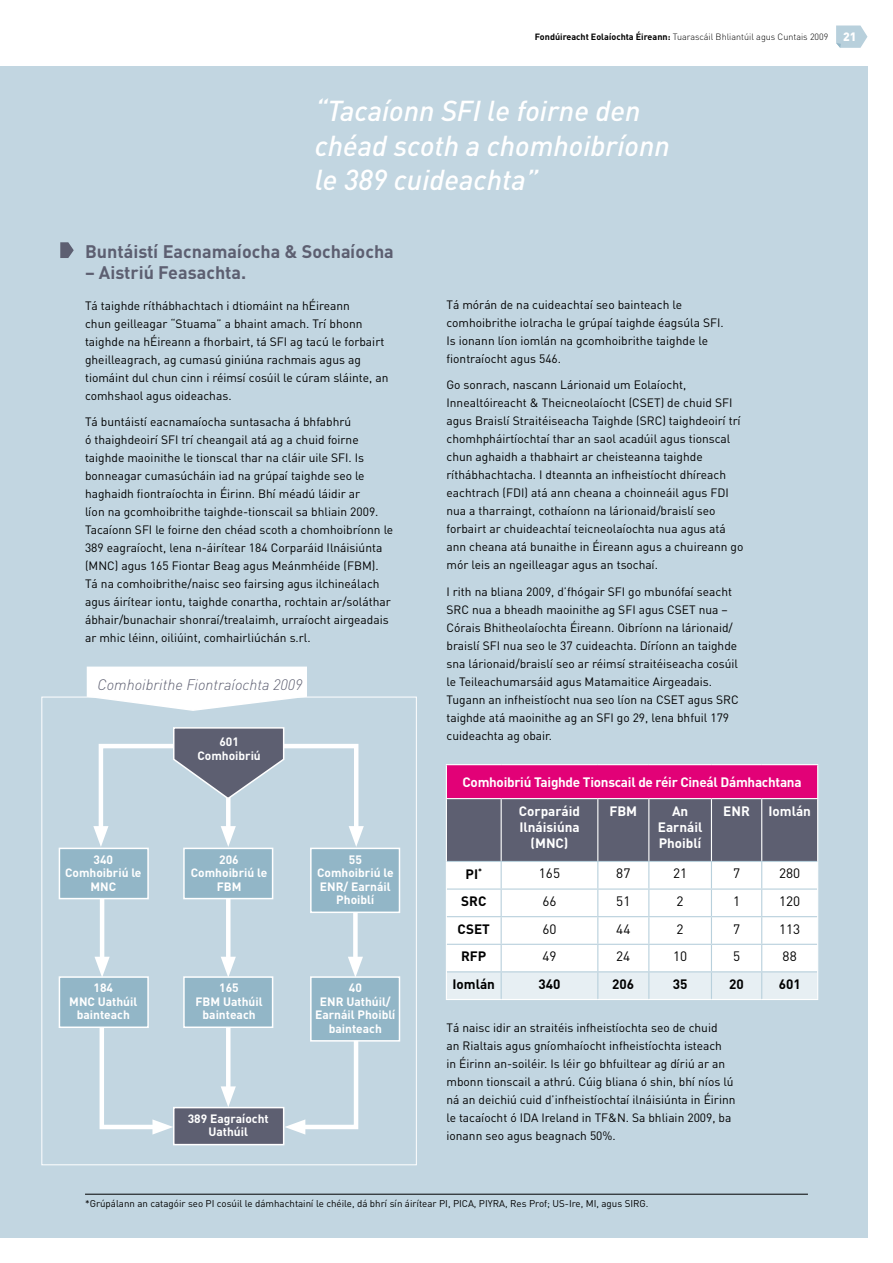
<style>
.page{position:relative;width:893px;height:1263px;background:#fff}
.page>*{position:absolute;margin:0;border:0;box-sizing:border-box;transform-origin:0 0}
.t1{font:italic 500 28.5px/34.5px "DIN";color:#fff}
.t2{font:700 18px "DIN";color:#5d5f71}
.t3{font:italic 300 15px "DIN";color:#5d5f71}
.t4{font:700 13.5px/28.7px "DIN";letter-spacing:-.02em;color:#fff}
.t5{font:13.5px "DIN";color:#000}
.t6{font:700 13.5px "DIN";color:#000}
.t7{font:700 13.5px/16.2px "DIN";color:#fff;text-align:center}
.t8{font:12px/18px "DIN";color:#000}
.t9{font:700 12px/13.5px "DIN";color:#fff;text-align:center}
.t10{font:9.75px "DIN";color:#000}
.t11{font:300 9px "DIN";color:#000}
.s1{font-weight:700}
.s2{font-weight:900;font-size:12px;color:#fff}
</style>
<div class="page">
<svg style="left:836px;top:26px;width:31px;height:22px"></svg>
<div style="left:0;top:66px;width:867px;height:1171px;background:#c2d6e1"></div>
<svg style="left:60px;top:242px;width:14px;height:16px"></svg>
<hr style="left:85px;top:1194px;width:723px;height:1px;background:#000">
<div style="left:446px;top:765px;width:372px;height:34px;background:#e20177"></div>
<hr style="left:446px;top:764px;width:55px;height:1px;background:#fff">
<hr style="left:446px;top:765px;width:1px;height:33px;background:#fff">
<hr style="left:501px;top:764px;width:97px;height:1px;background:#fff">
<hr style="left:598px;top:764px;width:51px;height:1px;background:#fff">
<hr style="left:649px;top:764px;width:62px;height:1px;background:#fff">
<hr style="left:711px;top:764px;width:51px;height:1px;background:#fff">
<hr style="left:762px;top:764px;width:56px;height:1px;background:#fff">
<hr style="left:817px;top:765px;width:1px;height:33px;background:#fff">
<hr style="left:446px;top:798px;width:55px;height:1px;background:#fff">
<hr style="left:501px;top:798px;width:97px;height:1px;background:#fff">
<hr style="left:598px;top:798px;width:51px;height:1px;background:#fff">
<hr style="left:649px;top:798px;width:62px;height:1px;background:#fff">
<hr style="left:711px;top:798px;width:51px;height:1px;background:#fff">
<hr style="left:762px;top:798px;width:56px;height:1px;background:#fff">
<svg style="left:446px;top:799px;width:372px;height:200px;background:#c8cbd1"></svg>
<hr style="left:446px;top:999px;width:55px;height:1px;background:#fff">
<hr style="left:501px;top:999px;width:97px;height:1px;background:#fff">
<hr style="left:598px;top:999px;width:51px;height:1px;background:#fff">
<hr style="left:649px;top:999px;width:62px;height:1px;background:#fff">
<hr style="left:711px;top:999px;width:51px;height:1px;background:#fff">
<hr style="left:762px;top:999px;width:56px;height:1px;background:#fff">
<div style="left:173px;top:1107px;width:111px;height:38px;background:#5d5f71;border:2px solid #fff"></div>
<div style="left:226px;top:874px;width:5px;height:91px;background:#fff"></div>
<svg style="left:221px;top:957px;width:15px;height:19px"></svg>
<div style="left:353px;top:865px;width:5px;height:100px;background:#fff"></div>
<svg style="left:348px;top:957px;width:15px;height:19px"></svg>
<hr style="left:100px;top:892px;width:4px;height:73px;background:#fff">
<svg style="left:95px;top:957px;width:15px;height:19px"></svg>
<div style="left:226px;top:1026px;width:5px;height:69px;background:#fff"></div>
<svg style="left:221px;top:1086px;width:15px;height:21px"></svg>
<div style="left:183px;top:976px;width:90px;height:52px;background:#92b6c7;border:2px solid #fff"></div>
<svg style="left:99px;top:1028px;width:74px;height:106px"></svg>
<svg style="left:285px;top:1041px;width:76px;height:93px"></svg>
<svg style="left:93px;top:727px;width:271px;height:120px"></svg>
<div style="left:183px;top:848px;width:90px;height:51px;background:#92b6c7;border:2px solid #fff"></div>
<div style="left:310px;top:848px;width:90px;height:65px;background:#92b6c7;border:2px solid #fff"></div>
<div style="left:59px;top:848px;width:90px;height:51px;background:#92b6c7;border:2px solid #fff"></div>
<div style="left:310px;top:976px;width:90px;height:65px;background:#92b6c7;border:2px solid #fff"></div>
<div style="left:59px;top:976px;width:90px;height:52px;background:#92b6c7;border:2px solid #fff"></div>
<svg style="left:86px;top:666px;width:222px;height:45px"></svg>
<p class="t11" style="left:535px;top:31px;width:323px"><span class="s1">Fondúireacht Eolaíochta Éireann:</span> Tuarascáil Bhliantúil agus Cuntais 2009 <span class="s2">21</span></p>
<h1 class="t1" style="left:315px;top:93px;width:357px">“Tacaíonn SFI le foirne den chéad scoth a chomhoibríonn le 389 cuideachta”</h1>
<h2 class="t2" style="left:85px;top:240px;width:310px">Buntáistí Eacnamaíocha &amp; Sochaíocha</h2>
<h2 class="t2" style="left:85px;top:261px;width:163px">– Aistriú Feasachta.</h2>
<p class="t8" style="left:85px;top:296px;width:305px">Tá taighde ríthábhachtach i dtiomáint na hÉireann<br>chun geilleagar “Stuama” a bhaint amach. Trí bhonn taighde na hÉireann a fhorbairt, tá SFI ag tacú le forbairt gheilleagrach, ag cumasú giniúna rachmais agus ag tiomáint dul chun cinn i réimsí cosúil le cúram sláinte, an comhshaol agus oideachas.</p>
<p class="t8" style="left:85px;top:413px;width:310px">Tá buntáistí eacnamaíocha suntasacha á bhfabhrú<br>ó thaighdeoirí SFI trí cheangail atá ag a chuid foirne taighde maoinithe le tionscal thar na cláir uile SFI. Is bonneagar cumasúcháin iad na grúpaí taighde seo le haghaidh fiontraíochta in Éirinn. Bhí méadú láidir ar<br>líon na gcomhoibrithe taighde-tionscail sa bhliain 2009.<br>Tacaíonn SFI le foirne den chéad scoth a chomhoibríonn le 389 eagraíocht, lena n-áirítear 184 Corparáid Ilnáisiúnta (MNC) agus 165 Fiontar Beag agus Meánmhéide (FBM).<br>Tá na comhoibrithe/naisc seo fairsing agus ilchineálach agus áirítear iontu, taighde conartha, rochtain ar/soláthar ábhair/bunachair shonraí/trealaimh, urraíocht airgeadais ar mhic léinn, oiliúint, comhairliúchán s.rl.</p>
<p class="t3" style="left:98px;top:675px;width:206px">Comhoibrithe Fiontraíochta 2009</p>
<p class="t9" style="left:65px;top:852px;width:78px">340<br>Comhoibriú le<br>MNC</p>
<p class="t9" style="left:69px;top:980px;width:70px">184<br>MNC Uathúil bainteach</p>
<p class="t9" style="left:197px;top:735px;width:65px">601<br>Comhoibriú</p>
<p class="t9" style="left:191px;top:852px;width:78px">206<br>Comhoibriú le<br>FBM</p>
<p class="t9" style="left:317px;top:852px;width:78px">55<br>Comhoibriú le<br>ENR/ Earnáil<br>Phoiblí</p>
<p class="t9" style="left:196px;top:980px;width:69px">165<br>FBM Uathúil bainteach</p>
<p class="t9" style="left:188px;top:1111px;width:83px">389 Eagraíocht<br>Uathúil</p>
<p class="t9" style="left:315px;top:980px;width:82px">40<br>ENR Uathúil/<br>Earnáil Phoiblí bainteach</p>
<p class="t8" style="left:446px;top:295px;width:279px">Tá mórán de na cuideachtaí seo bainteach le comhoibrithe iolracha le grúpaí taighde éagsúla SFI.<br>Is ionann líon iomlán na gcomhoibrithe taighde le fiontraíocht agus 546.</p>
<p class="t8" style="left:446px;top:376px;width:298px">Go sonrach, nascann Lárionaid um Eolaíocht, Innealtóireacht &amp; Theicneolaíocht (CSET) de chuid SFI agus Braislí Straitéiseacha Taighde (SRC) taighdeoirí trí chomhpháirtíochtaí thar an saol acadúil agus tionscal chun aghaidh a thabhairt ar cheisteanna taighde ríthábhachtacha. I dteannta an infheistíocht dhíreach eachtrach (FDI) atá ann cheana a choinneáil agus FDI nua a tharraingt, cothaíonn na lárionaid/braislí seo forbairt ar chuideachtaí teicneolaíochta nua agus atá ann cheana atá bunaithe in Éireann agus a chuireann go mór leis an ngeilleagar agus an tsochaí.</p>
<p class="t8" style="left:446px;top:582px;width:294px">I rith na bliana 2009, d’fhógair SFI go mbunófaí seacht SRC nua a bheadh maoinithe ag SFI agus CSET nua – Córais Bhitheolaíochta Éireann. Oibríonn na lárionaid/ braislí SFI nua seo le 37 cuideachta. Díríonn an taighde sna lárionaid/braislí seo ar réimsí straitéiseacha cosúil le Teileachumarsáid agus Matamaitice Airgeadais.<br>Tugann an infheistíocht nua seo líon na CSET agus SRC taighde atá maoinithe ag an SFI go 29, lena bhfuil 179 cuideachta ag obair.</p>
<p class="t4" style="left:519px;top:767px;width:284px;text-indent:-56px">Comhoibriú Taighde Tionscail de réir Cineál Dámhachtana<br>Corparáid</p>
<p class="t7" style="left:519px;top:818px;width:62px">Ilnáisiúna (MNC)</p>
<p class="t4" style="left:609px;top:796px;width:29px">FBM</p>
<p class="t7" style="left:658px;top:802px;width:46px">An<br>Earnáil<br>Phoiblí</p>
<p class="t4" style="left:723px;top:796px;width:28px">ENR</p>
<p class="t4" style="left:768px;top:796px;width:44px">Iomlán</p>
<p class="t6" style="left:466px;top:865px;width:18px">PI<sup>*</sup></p>
<p class="t5" style="left:539px;top:865px;width:23px">165</p>
<p class="t5" style="left:616px;top:865px;width:16px">87</p>
<p class="t5" style="left:673px;top:865px;width:16px">21</p>
<p class="t5" style="left:733px;top:865px;width:9px">7</p>
<p class="t5" style="left:779px;top:865px;width:23px">280</p>
<p class="t6" style="left:461px;top:892px;width:27px">SRC</p>
<p class="t5" style="left:542px;top:893px;width:16px">66</p>
<p class="t5" style="left:616px;top:893px;width:16px">51</p>
<p class="t5" style="left:677px;top:893px;width:9px">2</p>
<p class="t5" style="left:733px;top:893px;width:9px">1</p>
<p class="t5" style="left:779px;top:893px;width:23px">120</p>
<p class="t6" style="left:458px;top:920px;width:34px">CSET</p>
<p class="t5" style="left:542px;top:920px;width:16px">60</p>
<p class="t5" style="left:616px;top:920px;width:16px">44</p>
<p class="t5" style="left:677px;top:920px;width:9px">2</p>
<p class="t5" style="left:733px;top:920px;width:9px">7</p>
<p class="t5" style="left:779px;top:920px;width:23px">113</p>
<p class="t6" style="left:461px;top:948px;width:27px">RFP</p>
<p class="t5" style="left:542px;top:948px;width:16px">49</p>
<p class="t5" style="left:616px;top:948px;width:16px">24</p>
<p class="t5" style="left:673px;top:948px;width:16px">10</p>
<p class="t5" style="left:733px;top:948px;width:9px">5</p>
<p class="t5" style="left:783px;top:948px;width:16px">88</p>
<p class="t6" style="left:452px;top:975px;width:44px">Iomlán</p>
<p class="t6" style="left:538px;top:975px;width:23px">340</p>
<p class="t6" style="left:612px;top:975px;width:23px">206</p>
<p class="t6" style="left:673px;top:975px;width:16px">35</p>
<p class="t6" style="left:729px;top:975px;width:16px">20</p>
<p class="t6" style="left:779px;top:975px;width:23px">601</p>
<p class="t8" style="left:446px;top:1018px;width:291px">Tá naisc idir an straitéis infheistíochta seo de chuid<br>an Rialtais agus gníomhaíocht infheistíochta isteach<br>in Éirinn an-soiléir. Is léir go bhfuiltear ag díriú ar an mbonn tionscail a athrú. Cúig bliana ó shin, bhí níos lú ná an deichiú cuid d’infheistíochtaí ilnáisiúnta in Éirinn le tacaíocht ó IDA Ireland in TF&amp;N. Sa bhliain 2009, ba ionann seo agus beagnach 50%.</p>
<p class="t10" style="left:85px;top:1197px;width:565px">*Grúpálann an catagóir seo PI cosúil le dámhachtainí le chéile, dá bhrí sín áirítear PI, PICA, PIYRA, Res Prof; US-Ire, MI, agus SIRG.</p>
</div>
